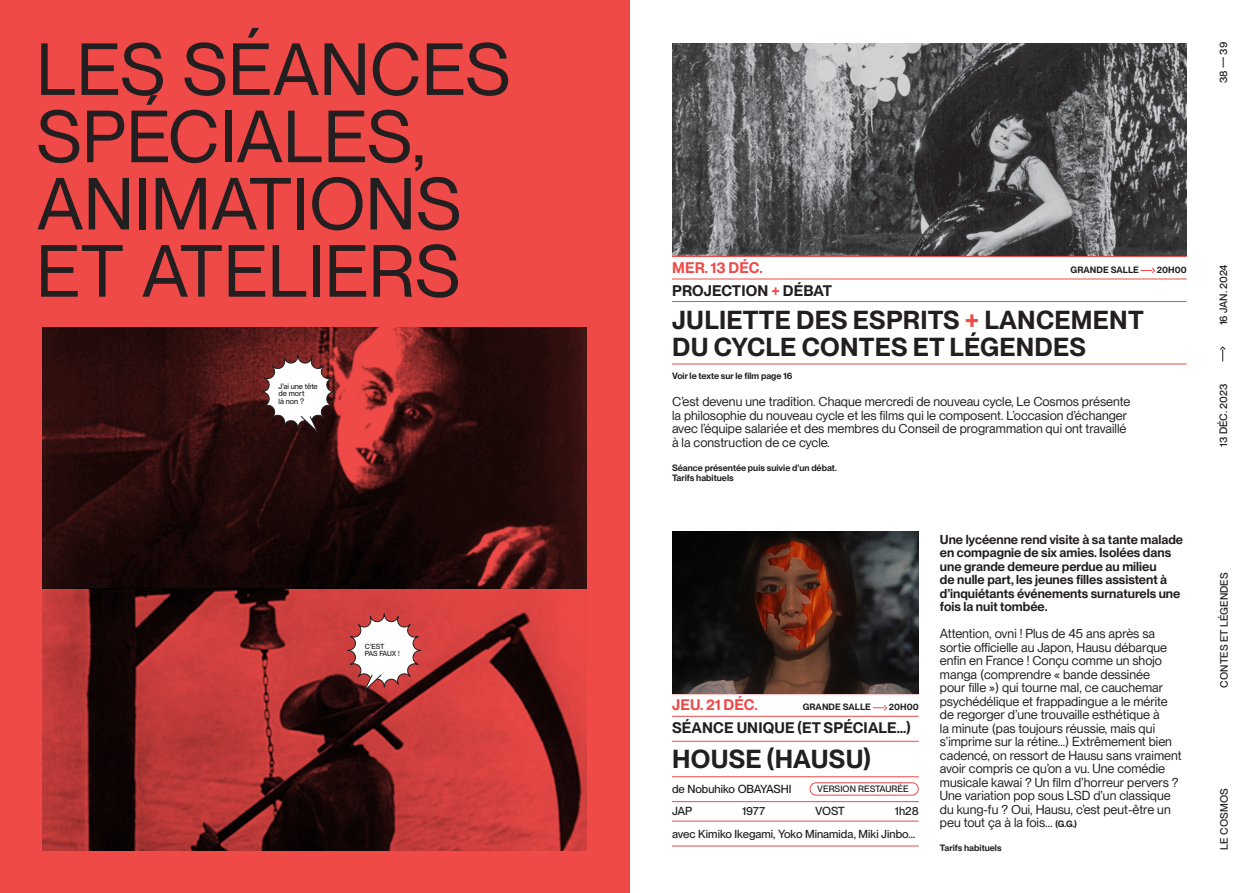
<style>
.page{position:relative;width:1259px;height:893px;background:#fff}
.page>*{position:absolute;margin:0;border:0;box-sizing:border-box;transform-origin:0 0}
.t1{font:72px/67.2px "PP Neue Montreal";letter-spacing:.01em;color:#231f20}
.t2{font:600 25.5px "PP Neue Montreal";letter-spacing:.01em;color:#231f20}
.t3{font:600 15px "PP Neue Montreal";letter-spacing:.01em;color:#231f20}
.t4{font:600 15px "PP Neue Montreal";letter-spacing:.01em;color:#ef4a48}
.TEXTE_COURANT{font:12.75px/13.5px "PP Neue Montreal TT";color:#231f20}
.t5{font:600 12.75px/13.5px "PP Neue Montreal";color:#231f20}
.t6{font:500 11.55px "PP Neue Montreal";color:#231f20}
.t7{font:500 10.5px "PP Neue Montreal";color:#231f20}
.t8{font:600 9px "PP Neue Montreal";color:#231f20}
.t9{font:500 9px "PP Neue Montreal";letter-spacing:.005em;color:#231f20}
.t10{font:500 7.65px "PP Neue Montreal";color:#231f20}
.t11{font:500 7.2px "PP Neue Montreal";letter-spacing:-.025em;color:#231f20}
.s1{color:#ef4a48}
.s2{font-family:"PP Neue Montreal";font-weight:600;font-size:9px}
</style>
<div class="page">
<svg style="left:1220px;top:346px;width:6px;height:15px"></svg>
<div style="left:0;top:0;width:629px;height:893px;background:#ef4a48"></div>
<img style="left:43px;top:327px;width:544px;height:262px">
<svg style="left:43px;top:589px;width:544px;height:261px;background:#932d2c"></svg>
<svg style="left:261px;top:355px;width:74px;height:79px;background:#a38a8a"></svg>
<svg style="left:347px;top:613px;width:74px;height:80px;background:#d29797"></svg>
<hr style="left:672px;top:256px;width:514px;height:1px;background:#ef4a48">
<hr style="left:672px;top:279px;width:514px;height:1px;background:#ef4a48">
<hr style="left:672px;top:301px;width:514px;height:1px;background:#ef4a48">
<hr style="left:672px;top:363px;width:514px;height:1px;background:#ef4a48">
<svg style="left:1140px;top:267px;width:15px;height:7px"></svg>
<img style="left:672px;top:44px;width:514px;height:212px">
<hr style="left:672px;top:693px;width:246px;height:1px;background:#ef4a48">
<hr style="left:672px;top:716px;width:246px;height:1px;background:#ef4a48">
<hr style="left:672px;top:741px;width:246px;height:1px;background:#ef4a48">
<hr style="left:672px;top:776px;width:246px;height:1px;background:#ef4a48">
<hr style="left:672px;top:801px;width:246px;height:1px;background:#ef4a48">
<hr style="left:672px;top:821px;width:246px;height:1px;background:#ef4a48">
<hr style="left:672px;top:845px;width:246px;height:1px;background:#ef4a48">
<img style="left:672px;top:531px;width:246px;height:162px">
<svg style="left:872px;top:705px;width:15px;height:6px"></svg>
<div style="left:809px;top:782px;width:109px;height:14px;border:1px solid #ef4a48;border-radius:6px"></div>
<p class="t1" style="left:37px;top:36px;width:475px">LES SÉANCES<br>SPÉCIALES,<br>ANIMATIONS</p>
<p class="t1" style="left:37px;top:238px;width:425px">ET ATELIERS</p>
<p class="t10" style="left:278px;top:381px;width:41px">J’ai une tête</p>
<p class="t10" style="left:278px;top:389px;width:28px">de mort</p>
<p class="t10" style="left:278px;top:397px;width:27px">là non ?</p>
<p class="t11" style="left:365px;top:642px;width:21px">C’EST</p>
<p class="t11" style="left:365px;top:649px;width:36px">PAS FAUX !</p>
<p class="t7" style="left:1217px;top:83px;width:43px;rotate:-90deg">38 — 39</p>
<p class="t4" style="left:672px;top:259px;width:92px">MER. 13 DÉC.</p>
<p class="t8" style="left:1070px;top:265px;width:70px">GRANDE SALLE</p>
<p class="t8" style="left:1157px;top:265px;width:31px">20H00</p>
<p class="t3" style="left:672px;top:281px;width:161px">PROJECTION <span class="s1">+</span> DÉBAT</p>
<p class="t2" style="left:672px;top:304px;width:473px">JULIETTE DES ESPRITS <span class="s1">+</span> LANCEMENT</p>
<p class="t2" style="left:672px;top:331px;width:415px">DU CYCLE CONTES ET LÉGENDES</p>
<p class="t8" style="left:672px;top:371px;width:122px">Voir le texte sur le film page 16</p>
<p class="TEXTE_COURANT" style="left:672px;top:395px;width:460px">C’est devenu une tradition. Chaque mercredi de nouveau cycle, Le Cosmos présente</p>
<p class="TEXTE_COURANT" style="left:672px;top:408px;width:457px">la philosophie du nouveau cycle et les films qui le composent. L’occasion d’échanger</p>
<p class="TEXTE_COURANT" style="left:672px;top:422px;width:456px">avec l’équipe salariée et des membres du Conseil de programmation qui ont travaillé</p>
<p class="TEXTE_COURANT" style="left:672px;top:435px;width:159px">à la construction de ce cycle.</p>
<p class="t8" style="left:672px;top:462px;width:166px">Séance présentée puis suivie d’un débat.</p>
<p class="t8" style="left:672px;top:473px;width:63px">Tarifs habituels</p>
<p class="t4" style="left:672px;top:696px;width:87px">JEU. 21 DÉC.</p>
<p class="t8" style="left:802px;top:702px;width:70px">GRANDE SALLE</p>
<p class="t8" style="left:889px;top:702px;width:31px">20H00</p>
<p class="t3" style="left:672px;top:719px;width:240px">SÉANCE UNIQUE (ET SPÉCIALE…)</p>
<p class="t2" style="left:672px;top:744px;width:200px">HOUSE (HAUSU)</p>
<p class="t6" style="left:672px;top:782px;width:121px">de Nobuhiko OBAYASHI</p>
<p class="t9" style="left:817px;top:784px;width:93px">VERSION RESTAURÉE</p>
<p class="t6" style="left:672px;top:804px;width:22px">JAP</p>
<p class="t6" style="left:742px;top:804px;width:25px">1977</p>
<p class="t6" style="left:815px;top:804px;width:31px">VOST</p>
<p class="t6" style="left:895px;top:804px;width:25px">1h28</p>
<p class="t6" style="left:672px;top:827px;width:245px">avec Kimiko Ikegami, Yoko Minamida, Miki Jinbo…</p>
<p class="t5" style="left:940px;top:533px;width:245px">Une lycéenne rend visite à sa tante malade en compagnie de six amies. Isolées dans une grande demeure perdue au milieu<br>de nulle part, les jeunes filles assistent à d’inquiétants événements surnaturels une fois la nuit tombée.</p>
<p class="TEXTE_COURANT" style="left:940px;top:627px;width:243px">Attention, ovni ! Plus de 45 ans après sa sortie officielle au Japon, Hausu débarque enfin en France ! Conçu comme un shojo manga (comprendre « bande dessinée<br>pour fille ») qui tourne mal, ce cauchemar psychédélique et frappadingue a le mérite de regorger d’une trouvaille esthétique à<br>la minute (pas toujours réussie, mais qui s’imprime sur la rétine…) Extrêmement bien cadencé, on ressort de Hausu sans vraiment avoir compris ce qu’on a vu. Une comédie musicale kawai ? Un film d’horreur pervers ?<br>Une variation pop sous LSD d’un classique du kung-fu ? Oui, Hausu, c’est peut-être un peu tout ça à la fois… <span class="s2">(G.G.)</span></p>
<p class="t8" style="left:940px;top:843px;width:63px">Tarifs habituels</p>
<p class="t7" style="left:1217px;top:325px;width:62px;rotate:-90deg">16 JAN. 2024</p>
<p class="t7" style="left:1217px;top:446px;width:64px;rotate:-90deg">13 DÉC. 2023</p>
<p class="t7" style="left:1217px;top:688px;width:117px;rotate:-90deg">CONTES ET LÉGENDES</p>
<p class="t7" style="left:1217px;top:849px;width:63px;rotate:-90deg">LE COSMOS</p>
</div>
